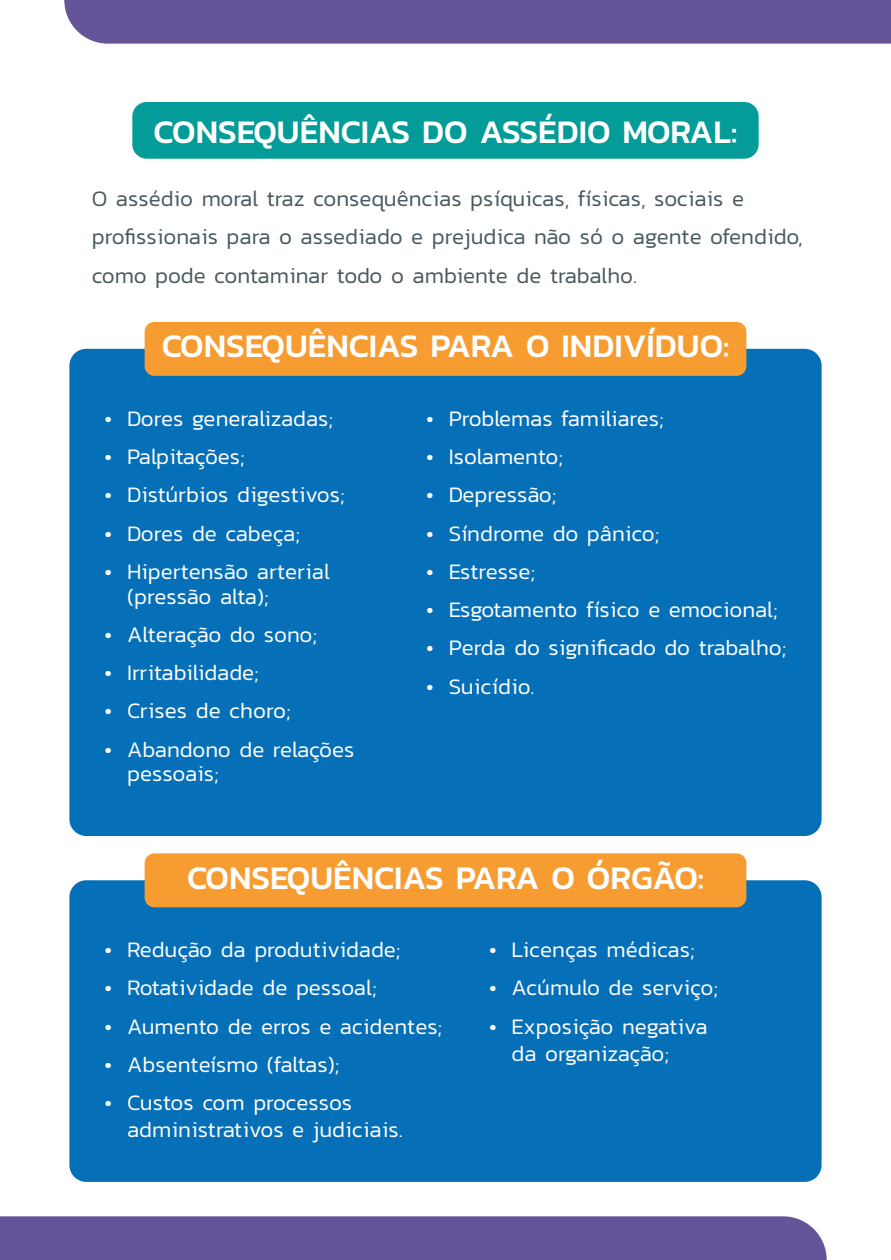
<style>
.page{position:relative;width:891px;height:1260px;background:#fff}
.page>*{position:absolute;margin:0;border:0;box-sizing:border-box;transform-origin:0 0}
.t1{font:500 33.52px "Kanit";color:#fff}
.t2{font:300 22.5px/24.8px "Kanit";color:#fff}
.t3{font:300 22.5px/38.2px "Kanit";color:#495960}
</style>
<div class="page">
<div style="left:132px;top:102px;width:626px;height:57px;background:#039c99;border-radius:14px"></div>
<div style="left:69px;top:349px;width:752px;height:486px;background:#056fb8;border-radius:17px"></div>
<div style="left:144px;top:322px;width:602px;height:54px;background:#f79c31;border-radius:10px"></div>
<div style="left:69px;top:880px;width:752px;height:301px;background:#056fb8;border-radius:17px"></div>
<div style="left:144px;top:853px;width:602px;height:54px;background:#f79c31;border-radius:10px"></div>
<div style="left:0;top:1216px;width:826px;height:43px;background:#665498"></div>
<div style="left:64px;top:0;width:826px;height:44px;background:#665498"></div>
<h1 class="t1" style="left:154px;top:107px;width:585px">CONSEQUÊNCIAS DO ASSÉDIO MORAL:</h1>
<p class="t3" style="left:92px;top:179px;width:712px">O assédio moral traz consequências psíquicas, físicas, sociais e profissionais para o assediado e prejudica não só o agente ofendido, como pode contaminar todo o ambiente de trabalho.</p>
<h1 class="t1" style="left:162px;top:320px;width:569px">CONSEQUÊNCIAS PARA O INDIVÍDUO:</h1>
<p class="t2" style="left:105px;top:405px;width:230px">• Dores generalizadas;</p>
<p class="t2" style="left:105px;top:443px;width:142px">• Palpitações;</p>
<p class="t2" style="left:105px;top:482px;width:241px">• Distúrbios digestivos;</p>
<p class="t2" style="left:105px;top:520px;width:197px">• Dores de cabeça;</p>
<p class="t2" style="left:127px;top:558px;width:204px;text-indent:-22px">• Hipertensão arterial (pressão alta);</p>
<p class="t2" style="left:105px;top:621px;width:214px">• Alteração do sono;</p>
<p class="t2" style="left:105px;top:659px;width:156px">• Irritabilidade;</p>
<p class="t2" style="left:105px;top:698px;width:187px">• Crises de choro;</p>
<p class="t2" style="left:127px;top:736px;width:229px;text-indent:-22px">• Abandono de relações pessoais;</p>
<p class="t2" style="left:426px;top:405px;width:239px">• Problemas familiares;</p>
<p class="t2" style="left:426px;top:443px;width:138px">• Isolamento;</p>
<p class="t2" style="left:426px;top:482px;width:132px">• Depressão;</p>
<p class="t2" style="left:426px;top:520px;width:234px">• Síndrome do pânico;</p>
<p class="t2" style="left:426px;top:558px;width:110px">• Estresse;</p>
<p class="t2" style="left:426px;top:596px;width:353px">• Esgotamento físico e emocional;</p>
<p class="t2" style="left:426px;top:635px;width:361px">• Perda do significado do trabalho;</p>
<p class="t2" style="left:426px;top:673px;width:110px">• Suicídio.</p>
<h1 class="t1" style="left:187px;top:851px;width:518px">CONSEQUÊNCIAS PARA O ÓRGÃO:</h1>
<p class="t2" style="left:105px;top:936px;width:297px">• Redução da produtividade;</p>
<p class="t2" style="left:105px;top:974px;width:273px">• Rotatividade de pessoal;</p>
<p class="t2" style="left:105px;top:1013px;width:339px">• Aumento de erros e acidentes;</p>
<p class="t2" style="left:105px;top:1051px;width:236px">• Absenteísmo (faltas);</p>
<p class="t2" style="left:127px;top:1088px;width:277px;line-height:27px;text-indent:-22px">• Custos com processos administrativos e judiciais.</p>
<p class="t2" style="left:489px;top:936px;width:207px">• Licenças médicas;</p>
<p class="t2" style="left:489px;top:974px;width:230px">• Acúmulo de serviço;</p>
<p class="t2" style="left:511px;top:1012px;width:197px;line-height:27px;text-indent:-22px">• Exposição negativa da organização;</p>
</div>
